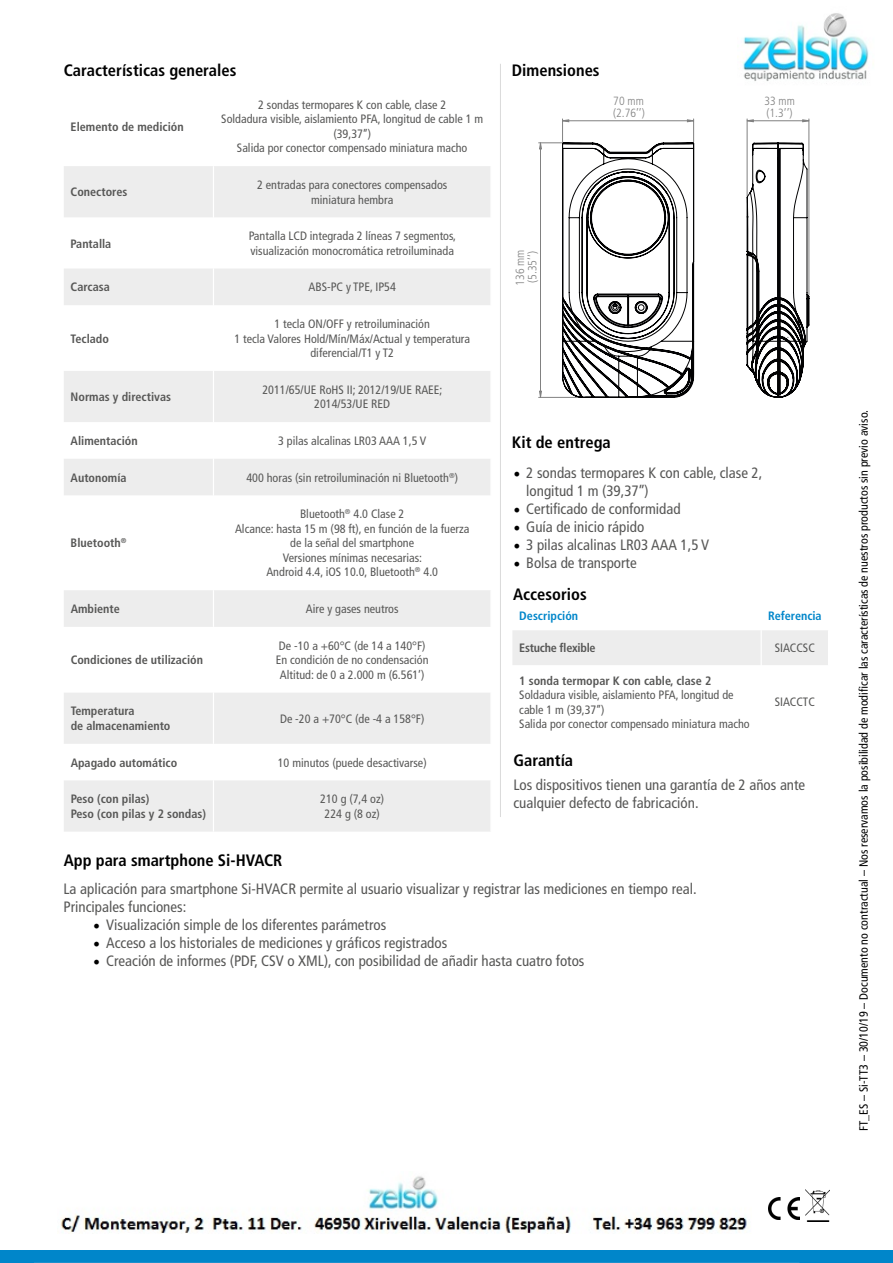
<style>
.page{position:relative;width:893px;height:1263px;background:#fff}
.page>*{position:absolute;margin:0;border:0;box-sizing:border-box;transform-origin:0 0}
.t1{font:700 condensed 16.5px "Frutiger LT Std";color:#000}
.t2{font:condensed 15px/18px "Frutiger LT Std";color:#575756}
.t3{font:condensed 12.15px/14.5px "Frutiger LT Std";color:#575756;text-align:center}
.t4{font:700 condensed 12.15px/14.5px "Frutiger LT Std";color:#575756}
.t5{font:700 condensed 12.15px "Frutiger LT Std";color:#0086ca}
.t6{font:700 condensed 12.15px "Frutiger LT Std";letter-spacing:-.02em;color:#575756}
.t7{font:condensed 12px "Frutiger LT Std";color:#000}
.t8{font:300 condensed 11.85px/12.5px "Frutiger LT Std";color:#818181}
.s1{font-family:"Minion Pro";font-stretch:normal;font-size:18px;color:#000}
</style>
<div class="page">
<div style="left:0;top:1251px;width:893px;height:12px;background:#0086ca"></div>
<hr style="left:34px;top:1262px;width:765px;height:1px;background:#dadada">
<svg style="left:64px;top:166px;width:426px;height:666px"></svg>
<hr style="left:213px;top:166px;width:1px;height:51px;background:#fff">
<hr style="left:213px;top:217px;width:1px;height:52px;background:#fff">
<hr style="left:213px;top:269px;width:1px;height:36px;background:#fff">
<hr style="left:213px;top:305px;width:1px;height:66px;background:#fff">
<hr style="left:213px;top:371px;width:1px;height:51px;background:#fff">
<hr style="left:213px;top:422px;width:1px;height:37px;background:#fff">
<hr style="left:213px;top:459px;width:1px;height:36px;background:#fff">
<hr style="left:213px;top:495px;width:1px;height:95px;background:#fff">
<hr style="left:213px;top:590px;width:1px;height:37px;background:#fff">
<hr style="left:213px;top:627px;width:1px;height:66px;background:#fff">
<hr style="left:213px;top:693px;width:1px;height:51px;background:#fff">
<hr style="left:213px;top:744px;width:1px;height:36px;background:#fff">
<hr style="left:213px;top:780px;width:1px;height:52px;background:#fff">
<hr style="left:500px;top:64px;width:1px;height:753px;background:#dadada">
<div style="left:512px;top:630px;width:316px;height:35px;background:#ededed"></div>
<hr style="left:760px;top:630px;width:2px;height:35px;background:#fff">
<img style="left:768px;top:1197px;width:32px;height:23px">
<img style="left:806px;top:1189px;width:24px;height:33px">
<hr style="left:747px;top:121px;width:62px;height:1px;background:#818181">
<hr style="left:747px;top:119px;width:1px;height:77px;background:#818181">
<hr style="left:809px;top:119px;width:1px;height:176px;background:#818181">
<svg style="left:747px;top:119px;width:7px;height:3px"></svg>
<svg style="left:802px;top:119px;width:7px;height:3px"></svg>
<svg style="left:539px;top:119px;width:155px;height:279px"></svg>
<svg style="left:746px;top:142px;width:64px;height:256px"></svg>
<img style="left:742px;top:13px;width:127px;height:71px">
<img style="left:60px;top:1176px;width:689px;height:58px">
<h1 class="t1" style="left:64px;top:61px;width:174px">Características generales</h1>
<h1 class="t1" style="left:512px;top:61px;width:89px">Dimensiones</h1>
<p class="t4" style="left:71px;top:119px;width:115px">Elemento de medición</p>
<p class="t3" style="left:221px;top:97px;width:263px">2 sondas termopares K con cable, clase 2<br>Soldadura visible, aislamiento PFA, longitud de cable 1 m (39,37’’)<br>Salida por conector compensado miniatura macho</p>
<p class="t4" style="left:71px;top:185px;width:58px">Conectores</p>
<p class="t3" style="left:257px;top:178px;width:192px">2 entradas para conectores compensados miniatura hembra</p>
<p class="t4" style="left:71px;top:236px;width:42px">Pantalla</p>
<p class="t3" style="left:249px;top:229px;width:209px;text-align:left">Pantalla LCD integrada 2 líneas 7 segmentos, visualización monocromática retroiluminada</p>
<p class="t4" style="left:71px;top:280px;width:41px">Carcasa</p>
<p class="t3" style="left:309px;top:280px;width:89px">ABS-PC y TPE, IP54</p>
<p class="t4" style="left:71px;top:331px;width:40px">Teclado</p>
<p class="t3" style="left:234px;top:317px;width:237px">1 tecla ON/OFF y retroiluminación<br>1 tecla Valores Hold/Mín/Máx/Actual y temperatura diferencial/T1 y T2</p>
<p class="t8" style="left:514px;top:286px;width:38px;rotate:-90deg">136 mm (5.35’’)</p>
<p class="t8" style="left:613px;top:94px;width:33px">70 mm (2.76’’)</p>
<p class="t8" style="left:764px;top:94px;width:32px">33 mm (1.3’’)</p>
<p class="t4" style="left:71px;top:390px;width:102px">Normas y directivas</p>
<p class="t3" style="left:262px;top:382px;width:181px">2011/65/UE RoHS II; 2012/19/UE RAEE;<br>2014/53/UE RED</p>
<p class="t4" style="left:71px;top:433px;width:69px">Alimentación</p>
<p class="t3" style="left:278px;top:434px;width:150px">3 pilas alcalinas LR03 AAA 1,5 V</p>
<p class="t4" style="left:71px;top:470px;width:57px">Autonomía</p>
<p class="t3" style="left:246px;top:470px;width:213px">400 horas (sin retroiluminación ni Bluetooth<sup>®</sup>)</p>
<p class="t4" style="left:71px;top:536px;width:57px">Bluetooth<sup>®</sup></p>
<p class="t3" style="left:235px;top:507px;width:236px">Bluetooth<sup>®</sup> 4.0 Clase 2<br>Alcance: hasta 15 m (98 ft), en función de la fuerza de la señal del smartphone<br>Versiones mínimas necesarias:<br>Android 4.4, iOS 10.0, Bluetooth<sup>®</sup> 4.0</p>
<p class="t4" style="left:71px;top:602px;width:51px">Ambiente</p>
<p class="t3" style="left:306px;top:602px;width:94px">Aire y gases neutros</p>
<p class="t4" style="left:71px;top:653px;width:134px">Condiciones de utilización</p>
<p class="t3" style="left:276px;top:638px;width:154px">De -10 a +60°C (de 14 a 140°F)<br>En condición de no condensación<br>Altitud: de 0 a 2.000 m (6.561’)</p>
<p class="t4" style="left:71px;top:704px;width:101px">Temperatura<br>de almacenamiento</p>
<p class="t3" style="left:280px;top:711px;width:146px">De -20 a +70°C (de -4 a 158°F)</p>
<p class="t4" style="left:71px;top:755px;width:108px">Apagado automático</p>
<p class="t3" style="left:278px;top:755px;width:150px">10 minutos (puede desactivarse)</p>
<p class="t4" style="left:71px;top:792px;width:137px">Peso (con pilas)<br>Peso (con pilas y 2 sondas)</p>
<p class="t3" style="left:320px;top:792px;width:65px">210 g (7,4 oz)<br>224 g (8 oz)</p>
<h1 class="t1" style="left:512px;top:433px;width:100px">Kit de entrega</h1>
<p class="t2" style="left:526px;top:464px;width:238px;text-indent:-13px"><span class="s1">•</span> 2 sondas termopares K con cable, clase 2, longitud 1 m (39,37’’)</p>
<p class="t2" style="left:513px;top:500px;width:169px"><span class="s1">•</span> Certificado de conformidad</p>
<p class="t2" style="left:513px;top:518px;width:132px"><span class="s1">•</span> Guía de inicio rápido</p>
<p class="t2" style="left:513px;top:536px;width:197px"><span class="s1">•</span> 3 pilas alcalinas LR03 AAA 1,5 V</p>
<p class="t2" style="left:513px;top:554px;width:125px"><span class="s1">•</span> Bolsa de transporte</p>
<h1 class="t1" style="left:513px;top:585px;width:75px">Accesorios</h1>
<p class="t5" style="left:519px;top:608px;width:60px">Descripción</p>
<p class="t5" style="left:768px;top:608px;width:55px">Referencia</p>
<p class="t6" style="left:519px;top:641px;width:78px">Estuche flexible</p>
<p class="t3" style="left:775px;top:641px;width:42px">SIACCSC</p>
<p class="t4" style="left:519px;top:673px;width:194px">1 sonda termopar K con cable, clase 2</p>
<p class="t3" style="left:519px;top:688px;width:232px;text-align:left">Soldadura visible, aislamiento PFA, longitud de cable 1 m (39,37’’)<br>Salida por conector compensado miniatura macho</p>
<p class="t3" style="left:775px;top:695px;width:42px">SIACCTC</p>
<h1 class="t1" style="left:513px;top:751px;width:61px">Garantía</h1>
<p class="t2" style="left:513px;top:776px;width:293px">Los dispositivos tienen una garantía de 2 años ante cualquier defecto de fabricación.</p>
<h1 class="t1" style="left:64px;top:850px;width:220px">App para smartphone Si-HVACR</h1>
<p class="t2" style="left:64px;top:879px;width:635px">La aplicación para smartphone Si-HVACR permite al usuario visualizar y registrar las mediciones en tiempo real.<br>Principales funciones:</p>
<p class="t2" style="left:93px;top:915px;width:294px"><span class="s1">•</span> Visualización simple de los diferentes parámetros</p>
<p class="t2" style="left:93px;top:933px;width:355px"><span class="s1">•</span> Acceso a los historiales de mediciones y gráficos registrados</p>
<p class="t2" style="left:93px;top:951px;width:493px"><span class="s1">•</span> Creación de informes (PDF, CSV o XML), con posibilidad de añadir hasta cuatro fotos</p>
<p class="t7" style="left:857px;top:1131px;width:722px;rotate:-90deg">FT_ES – Si-TT3 – 30/10/19 – Documento no contractual – Nos reservamos la posibilidad de modificar las características de nuestros productos sin previo aviso.</p>
</div>
